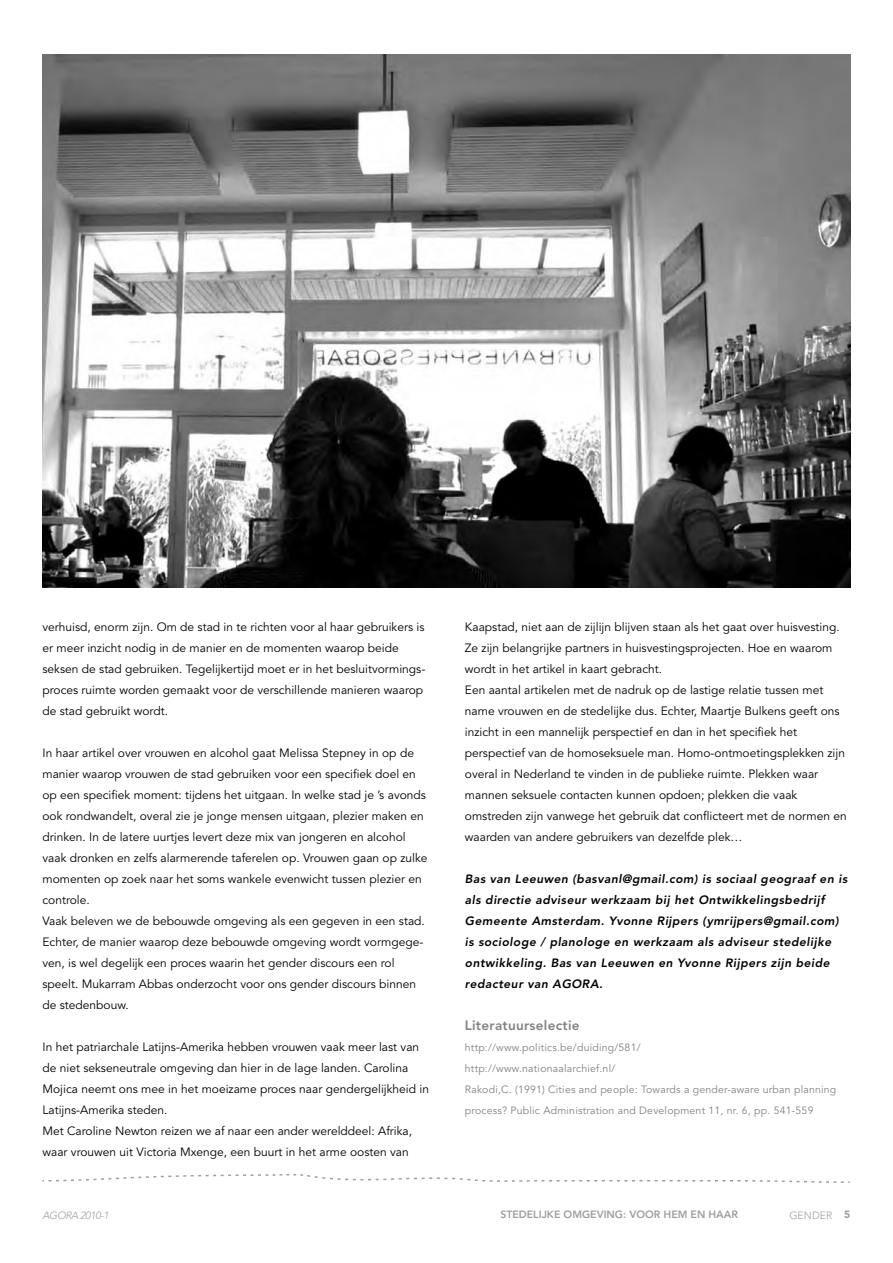
<style>
.page{position:relative;width:893px;height:1263px;background:#fff}
.page>*{position:absolute;margin:0;border:0;box-sizing:border-box;transform-origin:0 0}
.t1{font:800 13.5px "Avenir LT Std";letter-spacing:.02em;color:#808285}
.t2{font:12px/21px "Avenir LT Std";color:#000}
.t3{font:italic 800 12px/21px "Avenir LT Std";letter-spacing:.04em;color:#000}
.t4{font:10.5px/21px "Avenir LT Std";letter-spacing:.02em;color:#808285}
.t5{font:800 10.5px "Avenir LT Std";color:#9d9fa2}
.t6{font:italic 300 10.5px "Avenir LT Std";letter-spacing:-.04em;color:#9d9fa2}
.t7{font:300 10.5px "Avenir LT Std";color:#9d9fa2}
.s1{font-weight:900}
</style>
<div class="page">
<svg style="left:42px;top:1174px;width:808px;height:9px"></svg>
<img style="left:43px;top:54px;width:807px;height:534px">
<p class="t2" style="left:43px;top:616px;width:384px">verhuisd, enorm zijn. Om de stad in te richten voor al haar gebruikers is er meer inzicht nodig in de manier en de momenten waarop beide seksen de stad gebruiken. Tegelijkertijd moet er in het besluitvormings&shy;proces ruimte worden gemaakt voor de verschillende manieren waarop de stad gebruikt wordt.</p>
<p class="t2" style="left:43px;top:742px;width:386px">In haar artikel over vrouwen en alcohol gaat Melissa Stepney in op de manier waarop vrouwen de stad gebruiken voor een specifiek doel en op een specifiek moment: tijdens het uitgaan. In welke stad je ’s avonds ook rondwandelt, overal zie je jonge mensen uitgaan, plezier maken en drinken. In de latere uurtjes levert deze mix van jongeren en alcohol vaak dronken en zelfs alarmerende taferelen op. Vrouwen gaan op zulke momenten op zoek naar het soms wankele evenwicht tussen plezier en controle.<br>Vaak beleven we de bebouwde omgeving als een gegeven in een stad.<br>Echter, de manier waarop deze bebouwde omgeving wordt vormgege&shy;ven, is wel degelijk een proces waarin het gender discours een rol speelt. Mukarram Abbas onderzocht voor ons gender discours binnen de stedenbouw.</p>
<p class="t2" style="left:43px;top:1036px;width:388px">In het patriarchale Latijns-Amerika hebben vrouwen vaak meer last van de niet sekseneutrale omgeving dan hier in de lage landen. Carolina Mojica neemt ons mee in het moeizame proces naar gendergelijkheid in Latijns-Amerika steden.<br>Met Caroline Newton reizen we af naar een ander werelddeel: Afrika, waar vrouwen uit Victoria Mxenge, een buurt in het arme oosten van</p>
<p class="t2" style="left:465px;top:616px;width:383px">Kaapstad, niet aan de zijlijn blijven staan als het gaat over huisvesting.<br>Ze zijn belangrijke partners in huisvestingsprojecten. Hoe en waarom wordt in het artikel in kaart gebracht.<br>Een aantal artikelen met de nadruk op de lastige relatie tussen met name vrouwen en de stedelijke dus. Echter, Maartje Bulkens geeft ons inzicht in een mannelijk perspectief en dan in het specifiek het perspectief van de homoseksuele man. Homo-ontmoetingsplekken zijn overal in Nederland te vinden in de publieke ruimte. Plekken waar mannen seksuele contacten kunnen opdoen; plekken die vaak omstreden zijn vanwege het gebruik dat conflicteert met de normen en waarden van andere gebruikers van dezelfde plek…</p>
<p class="t3" style="left:465px;top:868px;width:384px">Bas van Leeuwen (basvanl@gmail.com) is sociaal geograaf en is als directie adviseur werkzaam bij het Ontwikkelingsbedrijf Gemeente Amsterdam. Yvonne Rijpers (ymrijpers@gmail.com) is sociologe / planologe en werkzaam als adviseur stedelijke ontwikkeling. Bas van Leeuwen en Yvonne Rijpers zijn beide redacteur van AGORA.</p>
<p class="t1" style="left:465px;top:1017px;width:116px">LITERATUURSELECTIE</p>
<p class="t4" style="left:465px;top:1037px;width:373px">http://www.politics.be/duiding/581/<br>http://www.nationaalarchief.nl/<br>Rakodi,C. (1991) Cities and people: Towards a gender-aware urban planning process? Public Administration and Development 11, nr. 6, pp. 541-559</p>
<p class="t6" style="left:43px;top:1209px;width:68px">AGORA 2010-1</p>
<p class="t5" style="left:500px;top:1208px;width:13px">STEDELIJKE</p>
<p class="t5" style="left:564px;top:1208px;width:9px">OMGEVING</p>
<p class="t5" style="left:623px;top:1208px;width:15px">: VOOR</p>
<p class="t5" style="left:664px;top:1208px;width:9px">HEM</p>
<p class="t5" style="left:691px;top:1208px;width:27px">EN HAAR</p>
<p class="t7" style="left:789px;top:1209px;width:62px">GENDER <span class="s1">5</span></p>
</div>
